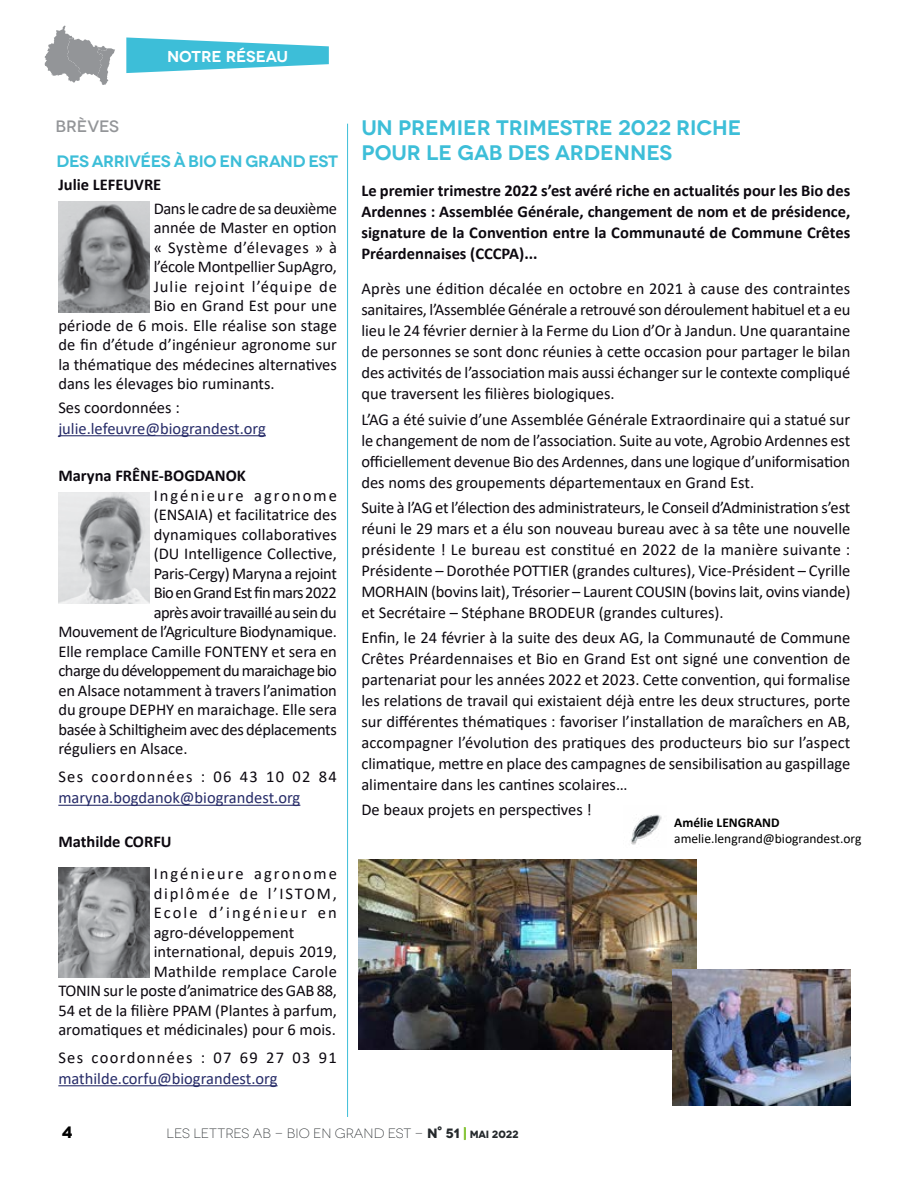
<style>
.page{position:relative;width:918px;height:1188px;background:#fff}
.page>*{position:absolute;margin:0;border:0;box-sizing:border-box;transform-origin:0 0}
.t1{font:600 21px/25.2px "Novecentowide";color:#3dbed8}
.t2{font:16.5px/21px "Calibri";color:#0c080f;text-align:justify}
.t3{font:700 16.5px/21px "Calibri";color:#0c080f;text-align:justify}
.t4{font:16.5px "Calibri";letter-spacing:-.02em;color:#0c080f}
.t5{font:16.5px "Calibri";color:#262b68}
.t6{font:16.5px "Calibri";letter-spacing:-.03em;color:#0c080f}
.t7{font:16.5px "Calibri";letter-spacing:.08em;color:#0c080f}
.t8{font:16.5px "Calibri";letter-spacing:.125em;color:#0c080f}
.t9{font:600 16.5px "Novecentowide";letter-spacing:-.025em;color:#3dbed8}
.t10{font:16.5px "Calibri";letter-spacing:-.035em;color:#0c080f}
.t11{font:16.5px "Calibri";letter-spacing:-.025em;color:#0c080f}
.t12{font:16.5px "Calibri";letter-spacing:.06em;color:#0c080f}
.t13{font:16.5px "Calibri";letter-spacing:.02em;color:#0c080f}
.t14{font:16.5px "Calibri";letter-spacing:.035em;color:#0c080f}
.t15{font:16.5px "Calibri";letter-spacing:.11em;color:#0c080f}
.t16{font:16.5px "Calibri";letter-spacing:.135em;color:#0c080f}
.t17{font:500 16.5px "Novecentowide";color:#939598}
.t18{font:700 16.5px "Novecentowide";color:#000}
.t19{font:600 15.75px "Novecentowide";color:#fff}
.t20{font:300 13.5px "Novecentowide";color:#25292c}
.t21{font:13.5px "Calibri";color:#000}
.t22{font:700 13.5px "Calibri";color:#000}
.s1{font-weight:700}
.s2{color:#8ac63f}
.s3{font-weight:700;font-size:10.5px}
</style>
<div class="page">
<svg style="left:464px;top:1127px;width:2px;height:13px"></svg>
<svg style="left:126px;top:37px;width:203px;height:36px"></svg>
<svg style="left:45px;top:26px;width:70px;height:59px"></svg>
<hr style="left:347px;top:124px;width:1px;height:993px;background:#3dbed8">
<hr style="left:58px;top:435px;width:208px;height:1px;background:#262b68">
<hr style="left:58px;top:805px;width:242px;height:1px;background:#262b68">
<hr style="left:58px;top:1085px;width:220px;height:1px;background:#262b68">
<img style="left:631px;top:814px;width:31px;height:31px">
<img style="left:58px;top:493px;width:91px;height:110px">
<img style="left:358px;top:859px;width:338px;height:191px">
<img style="left:672px;top:970px;width:178px;height:135px">
<img style="left:58px;top:202px;width:91px;height:111px">
<img style="left:58px;top:867px;width:91px;height:111px">
<p class="t19" style="left:167px;top:47px;width:122px">NOTRE RÉSEAU</p>
<p class="t17" style="left:55px;top:117px;width:65px">BRÈVES</p>
<p class="t9" style="left:57px;top:151px;width:283px">DES ARRIVÉES À BIO EN GRAND EST</p>
<p class="t3" style="left:58px;top:174px;width:104px">Julie LEFEUVRE</p>
<p class="t11" style="left:154px;top:197px;width:185px">Dans le cadre de sa deuxième</p>
<p class="t2" style="left:154px;top:217px;width:185px">année de Master en option</p>
<p class="t14" style="left:154px;top:236px;width:185px">« Système d’élevages » à</p>
<p class="t2" style="left:154px;top:256px;width:185px">l’école Montpellier SupAgro,</p>
<p class="t12" style="left:154px;top:275px;width:185px">Julie rejoint l’équipe de</p>
<p class="t2" style="left:154px;top:295px;width:185px">Bio en Grand Est pour une</p>
<p class="t2" style="left:58px;top:314px;width:280px">période de 6 mois. Elle réalise son stage</p>
<p class="t2" style="left:58px;top:334px;width:280px">de fin d’étude d’ingénieur agronome sur</p>
<p class="t2" style="left:58px;top:353px;width:280px">la thématique des médecines alternatives</p>
<p class="t2" style="left:58px;top:373px;width:218px">dans les élevages bio ruminants.</p>
<p class="t2" style="left:58px;top:397px;width:123px">Ses coordonnées :</p>
<p class="t5" style="left:58px;top:417px;width:209px">julie.lefeuvre@biograndest.org</p>
<p class="t3" style="left:58px;top:465px;width:189px">Maryna FRÊNE-BOGDANOK</p>
<p class="t8" style="left:154px;top:484px;width:185px">Ingénieure agronome</p>
<p class="t2" style="left:154px;top:504px;width:185px">(ENSAIA) et facilitatrice des</p>
<p class="t2" style="left:154px;top:524px;width:185px">dynamiques collaboratives</p>
<p class="t2" style="left:154px;top:543px;width:185px">(DU Intelligence Collective,</p>
<p class="t4" style="left:154px;top:562px;width:185px">Paris-Cergy) Maryna a rejoint</p>
<p class="t10" style="left:154px;top:582px;width:185px">Bio en Grand Est fin mars 2022</p>
<p class="t6" style="left:154px;top:601px;width:185px">après avoir travaillé au sein du</p>
<p class="t2" style="left:58px;top:621px;width:280px">Mouvement de l’Agriculture Biodynamique.</p>
<p class="t2" style="left:58px;top:641px;width:280px">Elle remplace Camille FONTENY et sera en</p>
<p class="t6" style="left:58px;top:660px;width:280px">charge du développement du maraichage bio</p>
<p class="t2" style="left:58px;top:680px;width:280px">en Alsace notamment à travers l’animation</p>
<p class="t2" style="left:58px;top:699px;width:280px">du groupe DEPHY en maraichage. Elle sera</p>
<p class="t4" style="left:58px;top:718px;width:280px">basée à Schiltigheim avec des déplacements</p>
<p class="t2" style="left:58px;top:738px;width:131px">réguliers en Alsace.</p>
<p class="t7" style="left:58px;top:766px;width:280px">Ses coordonnées : 06 43 10 02 84</p>
<p class="t5" style="left:58px;top:787px;width:244px">maryna.bogdanok@biograndest.org</p>
<p class="t3" style="left:58px;top:831px;width:115px">Mathilde CORFU</p>
<p class="t8" style="left:154px;top:862px;width:185px">Ingénieure agronome</p>
<p class="t15" style="left:154px;top:882px;width:185px">diplômée de l’ISTOM,</p>
<p class="t16" style="left:154px;top:901px;width:185px">Ecole d’ingénieur en</p>
<p class="t2" style="left:154px;top:921px;width:142px">agro-développement</p>
<p class="t2" style="left:154px;top:941px;width:185px">international, depuis 2019,</p>
<p class="t13" style="left:154px;top:960px;width:185px">Mathilde remplace Carole</p>
<p class="t4" style="left:58px;top:979px;width:280px">TONIN sur le poste d’animatrice des GAB 88,</p>
<p class="t2" style="left:58px;top:999px;width:280px">54 et de la filière PPAM (Plantes à parfum,</p>
<p class="t2" style="left:58px;top:1019px;width:279px">aromatiques et médicinales) pour 6 mois.</p>
<p class="t7" style="left:58px;top:1046px;width:280px">Ses coordonnées : 07 69 27 03 91</p>
<p class="t5" style="left:58px;top:1067px;width:221px">mathilde.corfu@biograndest.org</p>
<p class="t1" style="left:361px;top:115px;width:382px">UN PREMIER TRIMESTRE 2022 RICHE<br>POUR LE GAB DES ARDENNES</p>
<p class="t3" style="left:361px;top:180px;width:490px">Le premier trimestre 2022 s’est avéré riche en actualités pour les Bio des Ardennes : Assemblée Générale, changement de nom et de présidence, signature de la Convention entre la Communauté de Commune Crêtes Préardennaises (CCCPA)...</p>
<p class="t2" style="left:361px;top:278px;width:490px">Après une édition décalée en octobre en 2021 à cause des contraintes sanitaires, l’Assemblée Générale a retrouvé son déroulement habituel et a eu lieu le 24 février dernier à la Ferme du Lion d’Or à Jandun. Une quarantaine de personnes se sont donc réunies à cette occasion pour partager le bilan des activités de l’association mais aussi échanger sur le contexte compliqué que traversent les filières biologiques.</p>
<p class="t2" style="left:361px;top:408px;width:490px">L’AG a été suivie d’une Assemblée Générale Extraordinaire qui a statué sur le changement de nom de l’association. Suite au vote, Agrobio Ardennes est officiellement devenue Bio des Ardennes, dans une logique d’uniformisation des noms des groupements départementaux en Grand Est.</p>
<p class="t2" style="left:361px;top:497px;width:491px">Suite à l’AG et l’élection des administrateurs, le Conseil d’Administration s’est réuni le 29 mars et a élu son nouveau bureau avec à sa tête une nouvelle présidente ! Le bureau est constitué en 2022 de la manière suivante :<br>Présidente – Dorothée POTTIER (grandes cultures), Vice-Président – Cyrille MORHAIN (bovins lait), Trésorier – Laurent COUSIN (bovins lait, ovins viande) et Secrétaire – Stéphane BRODEUR (grandes cultures).</p>
<p class="t2" style="left:361px;top:627px;width:490px">Enfin, le 24 février à la suite des deux AG, la Communauté de Commune Crêtes Préardennaises et Bio en Grand Est ont signé une convention de partenariat pour les années 2022 et 2023. Cette convention, qui formalise les relations de travail qui existaient déjà entre les deux structures, porte sur différentes thématiques : favoriser l’installation de maraîchers en AB, accompagner l’évolution des pratiques des producteurs bio sur l’aspect climatique, mettre en place des campagnes de sensibilisation au gaspillage alimentaire dans les cantines scolaires…</p>
<p class="t2" style="left:361px;top:799px;width:232px">De beaux projets en perspectives !</p>
<p class="t22" style="left:674px;top:813px;width:107px">Amélie LENGRAND</p>
<p class="t21" style="left:674px;top:829px;width:189px">amelie.lengrand@biograndest.org</p>
<p class="t18" style="left:62px;top:1122px;width:12px">4</p>
<p class="t20" style="left:167px;top:1126px;width:354px">LES LETTRES AB - BIO EN GRAND EST - <span class="s1">N° 51</span> <span class="s2">|</span> <span class="s3">mai 2022</span></p>
</div>
